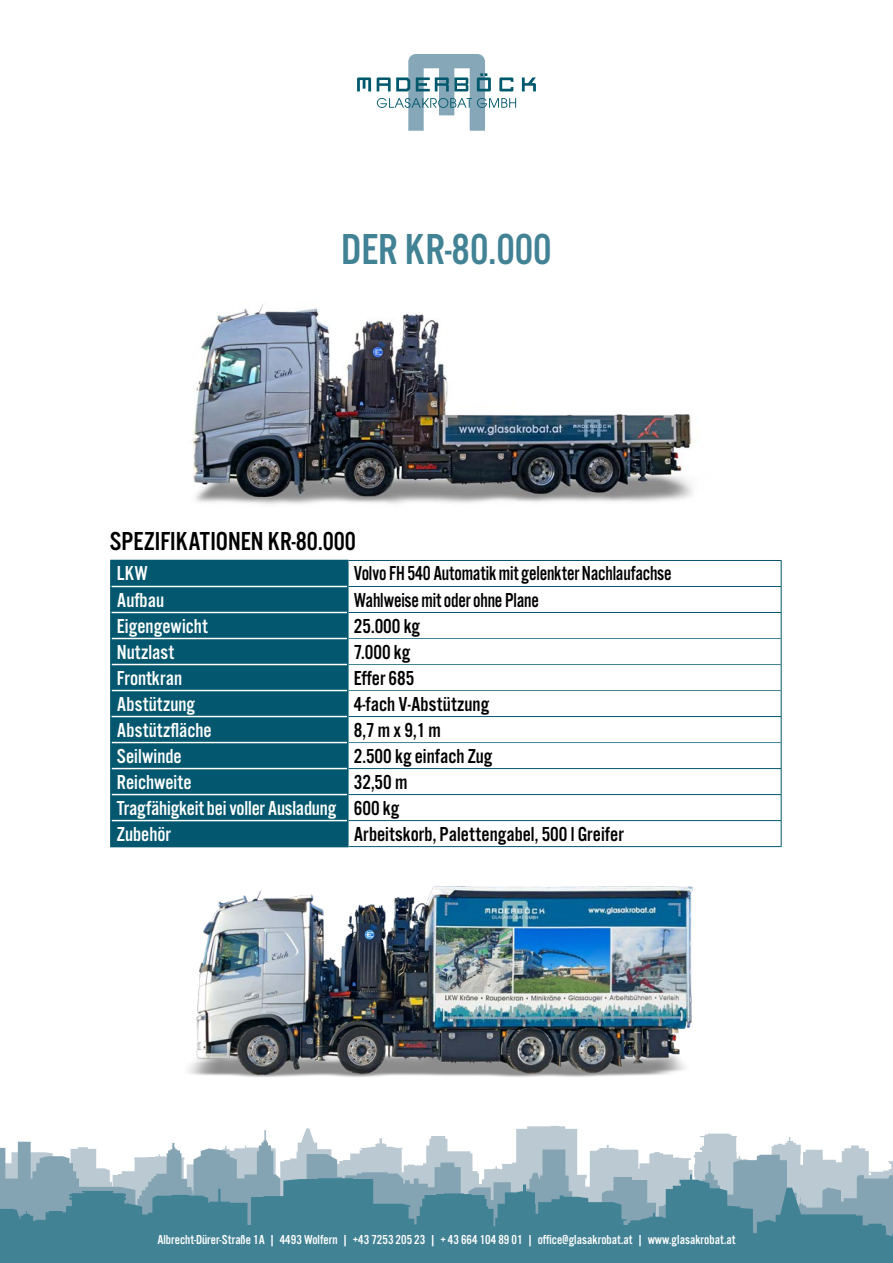
<style>
.page{position:relative;width:893px;height:1263px;background:#fff}
.page>*{position:absolute;margin:0;border:0;box-sizing:border-box;transform-origin:0 0}
.t1{font:45px "Alternate Got No 3 D";color:#428295}
.t2{font:27px "Alternate Got No 3 D";color:#000}
.t3{font:21px/26px "Alternate Got No 3 D";color:#fff}
.t4{font:21px "Alternate Got No 3 D";color:#000}
.t5{font:21px "Alternate Got No 3 D";color:#000;scale:.92 1}
.t6{font:13.5px "Alternate Got No 3 D";color:#fff}
.s1{color:#000}
</style>
<div class="page">
<svg style="left:0;top:1130px;width:893px;height:44px"></svg>
<svg style="left:0;top:1174px;width:893px;height:89px;background:#5b8fa1"></svg>
<img style="left:192px;top:304px;width:501px;height:200px">
<img style="left:170px;top:847px;width:553px;height:230px">
<svg style="left:112px;top:561px;width:235px;height:285px;background:#075a70"></svg>
<hr style="left:112px;top:638px;width:235px;height:1px;background:#fff">
<hr style="left:112px;top:664px;width:235px;height:1px;background:#fff">
<hr style="left:112px;top:690px;width:235px;height:1px;background:#fff">
<hr style="left:349px;top:638px;width:432px;height:1px;background:#428295">
<hr style="left:349px;top:664px;width:432px;height:1px;background:#428295">
<hr style="left:349px;top:690px;width:432px;height:1px;background:#428295">
<hr style="left:349px;top:742px;width:432px;height:1px;background:#428295">
<hr style="left:110px;top:560px;width:239px;height:1px;background:#03576e">
<hr style="left:110px;top:561px;width:2px;height:25px;background:#03576e">
<hr style="left:110px;top:586px;width:2px;height:26px;background:#03576e">
<hr style="left:110px;top:612px;width:2px;height:26px;background:#03576e">
<hr style="left:110px;top:638px;width:2px;height:26px;background:#03576e">
<hr style="left:110px;top:664px;width:2px;height:26px;background:#03576e">
<hr style="left:110px;top:690px;width:2px;height:26px;background:#03576e">
<hr style="left:349px;top:560px;width:432px;height:1px;background:#03576e">
<hr style="left:349px;top:586px;width:432px;height:1px;background:#03576e">
<hr style="left:349px;top:612px;width:432px;height:1px;background:#03576e">
<hr style="left:349px;top:768px;width:432px;height:1px;background:#03576e">
<hr style="left:349px;top:794px;width:432px;height:1px;background:#03576e">
<hr style="left:349px;top:820px;width:432px;height:1px;background:#03576e">
<hr style="left:112px;top:742px;width:235px;height:1px;background:#fff">
<hr style="left:112px;top:768px;width:235px;height:1px;background:#fff">
<hr style="left:112px;top:794px;width:235px;height:1px;background:#fff">
<hr style="left:112px;top:820px;width:235px;height:1px;background:#fff">
<hr style="left:347px;top:561px;width:2px;height:25px;background:#03576e">
<hr style="left:347px;top:586px;width:2px;height:26px;background:#03576e">
<hr style="left:347px;top:612px;width:2px;height:26px;background:#03576e">
<hr style="left:347px;top:638px;width:2px;height:26px;background:#03576e">
<hr style="left:347px;top:664px;width:2px;height:26px;background:#03576e">
<hr style="left:347px;top:690px;width:2px;height:26px;background:#03576e">
<hr style="left:347px;top:716px;width:2px;height:26px;background:#03576e">
<hr style="left:110px;top:716px;width:2px;height:26px;background:#03576e">
<hr style="left:110px;top:742px;width:2px;height:26px;background:#03576e">
<hr style="left:110px;top:768px;width:2px;height:26px;background:#03576e">
<hr style="left:110px;top:794px;width:2px;height:26px;background:#03576e">
<hr style="left:110px;top:820px;width:2px;height:26px;background:#03576e">
<hr style="left:110px;top:846px;width:239px;height:1px;background:#03576e">
<hr style="left:349px;top:716px;width:432px;height:1px;background:#03576e">
<svg style="left:781px;top:561px;width:1px;height:285px"></svg>
<hr style="left:349px;top:846px;width:432px;height:1px;background:#03576e">
<hr style="left:112px;top:716px;width:235px;height:1px;background:#fff">
<hr style="left:347px;top:742px;width:2px;height:26px;background:#03576e">
<hr style="left:347px;top:768px;width:2px;height:26px;background:#03576e">
<hr style="left:347px;top:794px;width:2px;height:26px;background:#03576e">
<hr style="left:347px;top:820px;width:2px;height:26px;background:#03576e">
<hr style="left:112px;top:586px;width:235px;height:1px;background:#fff">
<hr style="left:112px;top:612px;width:235px;height:1px;background:#fff">
<svg style="left:357px;top:54px;width:179px;height:77px"></svg>
<h1 class="t1" style="left:341px;top:225px;width:212px">DER KR-80.000</h1>
<p class="t2" style="left:110px;top:527px;width:247px">SPEZIFIKATIONEN KR-80.000</p>
<p class="t3" style="left:117px;top:561px;width:32px">LKW</p>
<p class="t5" style="left:354px;top:562px;width:347px">Volvo FH 540 Automatik mit gelenkter Nachlaufachse</p>
<p class="t3" style="left:117px;top:587px;width:49px">Aufbau</p>
<p class="t5" style="left:354px;top:588px;width:203px">Wahlweise mit oder ohne Plane</p>
<p class="t3" style="left:117px;top:613px;width:92px">Eigengewicht</p>
<p class="t4" style="left:354px;top:614px;width:68px">25.000 kg</p>
<p class="t3" style="left:117px;top:639px;width:59px">Nutzlast</p>
<p class="t4" style="left:354px;top:640px;width:58px">7.000 kg</p>
<p class="t3" style="left:117px;top:665px;width:67px">Frontkran</p>
<p class="t4" style="left:354px;top:666px;width:62px">Effer 685</p>
<p class="t3" style="left:117px;top:691px;width:80px">Abstützung</p>
<p class="t4" style="left:354px;top:692px;width:137px">4-fach V-Abstützung</p>
<p class="t3" style="left:117px;top:717px;width:96px">Abstützfläche</p>
<p class="t4" style="left:354px;top:718px;width:89px">8,7 m x 9,1 m</p>
<p class="t3" style="left:117px;top:743px;width:66px">Seilwinde</p>
<p class="t4" style="left:354px;top:744px;width:140px">2.500 kg einfach Zug</p>
<p class="t3" style="left:117px;top:769px;width:76px">Reichweite</p>
<p class="t3" style="left:117px;top:769px;width:292px;text-indent:237px"><span class="s1">32,50 m<br></span>Tragfähigkeit bei voller Ausladung <span class="s1">600 kg<br></span>Zubehör</p>
<p class="t4" style="left:354px;top:822px;width:271px">Arbeitskorb, Palettengabel, 500 l Greifer</p>
<p class="t6" style="left:157px;top:1233px;width:580px">Albrecht-Dürer-Straße 1A | 4493 Wolfern | +43 7253 205 23 | + 43 664 104 89 01 | office@glasakrobat.at | www.glasakrobat.at</p>
</div>
